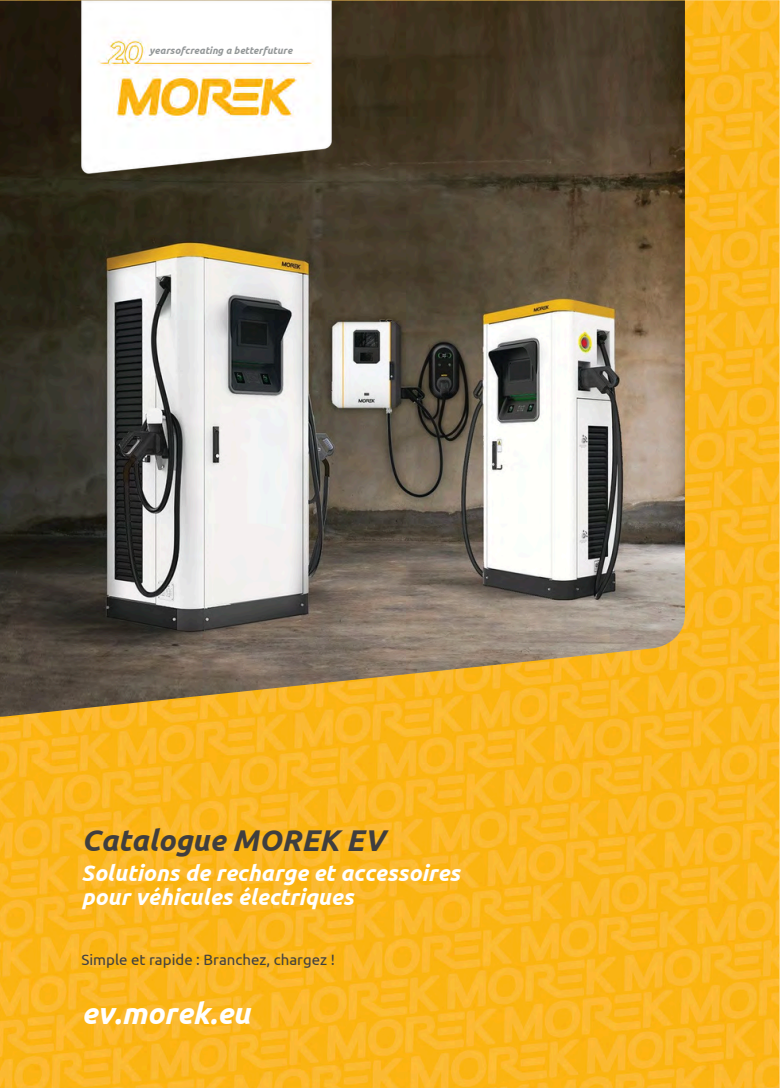
<style>
.page{position:relative;width:780px;height:1088px;background:#fff}
.page>*{position:absolute;margin:0;border:0;box-sizing:border-box;transform-origin:0 0}
.t1{font:italic 700 30px "Ubuntu";color:#3f3e3f}
.t2{font:italic 700 30px "Ubuntu";color:#fff}
.t3{font:italic 700 22.5px/23.5px "Ubuntu";color:#fff}
.t4{font:15px "Ubuntu";color:#404041}
.t5{font:italic 700 10px "Ubuntu";color:#939798}
</style>
<div class="page">
<img style="left:0;top:0;width:780px;height:1087px">
<img style="left:0;top:0;width:685px;height:716px">
<img style="left:76px;top:0;width:261px;height:179px">
<p class="t5" style="left:149px;top:45px;width:145px">yearsofcreating a betterfuture</p>
<p class="t1" style="left:81px;top:823px;width:305px">Catalogue MOREK EV</p>
<p class="t3" style="left:81px;top:861px;width:380px">Solutions de recharge et accessoires pour véhicules électriques</p>
<h2 class="t4" style="left:81px;top:950px;width:255px">Simple et rapide : Branchez, chargez !</h2>
<p class="t2" style="left:81px;top:995px;width:170px">ev.morek.eu</p>
</div>
